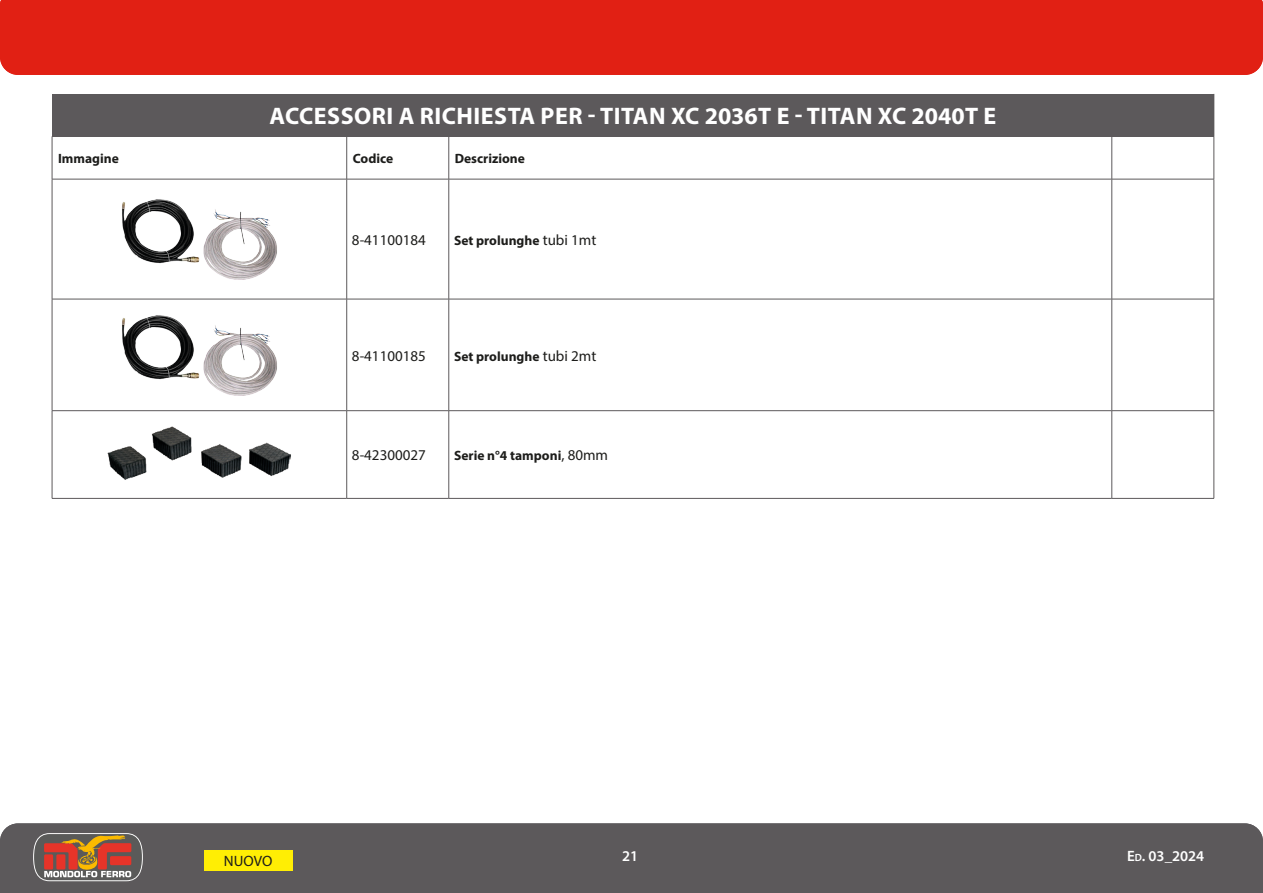
<style>
.page{position:relative;width:1263px;height:893px;background:#fff}
.page>*{position:absolute;margin:0;border:0;box-sizing:border-box;transform-origin:0 0}
.t1{font:700 24px "Myriad Pro";letter-spacing:.02em;color:#fff}
.t2{font:15px "Myriad Pro";color:#1d1d1b}
.t3{font:600 15px "Myriad Pro";color:#fff}
.t4{font:15px "Myriad Pro";color:#1d1d1b}
.t5{font:700 13.5px "Myriad Pro";color:#1d1d1b}
.s1{font-weight:400;font-size:15px}
.s2{font-size:10.5px}
</style>
<div class="page">
<div style="left:0;top:823px;width:1263px;height:70px;background:#5c595b"></div>
<div style="left:0;top:42px;width:1263px;height:33px;background:#e12014"></div>
<div style="left:0;top:0;width:1263px;height:42px;background:#e12014"></div>
<svg style="left:33px;top:832px;width:110px;height:50px;background:#9c6b58"></svg>
<div style="left:204px;top:850px;width:88px;height:21px;background:#ffee04"></div>
<div style="left:52px;top:94px;width:1162px;height:42px;background:#5c595b"></div>
<hr style="left:52px;top:136px;width:1px;height:43px;background:#5c595b">
<hr style="left:346px;top:136px;width:1px;height:43px;background:#5c595b">
<hr style="left:448px;top:136px;width:1px;height:43px;background:#5c595b">
<hr style="left:1111px;top:136px;width:1px;height:43px;background:#5c595b">
<hr style="left:1213px;top:136px;width:1px;height:43px;background:#5c595b">
<hr style="left:52px;top:179px;width:295px;height:1px;background:#5c595b">
<hr style="left:347px;top:179px;width:102px;height:1px;background:#5c595b">
<hr style="left:449px;top:179px;width:663px;height:1px;background:#5c595b">
<hr style="left:1112px;top:179px;width:102px;height:1px;background:#5c595b">
<hr style="left:52px;top:179px;width:1px;height:120px;background:#5c595b">
<hr style="left:346px;top:179px;width:1px;height:120px;background:#5c595b">
<hr style="left:448px;top:179px;width:1px;height:120px;background:#5c595b">
<hr style="left:1111px;top:179px;width:1px;height:120px;background:#5c595b">
<hr style="left:1213px;top:179px;width:1px;height:120px;background:#5c595b">
<hr style="left:52px;top:299px;width:295px;height:1px;background:#5c595b">
<hr style="left:52px;top:299px;width:1px;height:111px;background:#5c595b">
<hr style="left:347px;top:299px;width:102px;height:1px;background:#5c595b">
<hr style="left:346px;top:299px;width:1px;height:111px;background:#5c595b">
<hr style="left:449px;top:299px;width:663px;height:1px;background:#5c595b">
<hr style="left:448px;top:299px;width:1px;height:111px;background:#5c595b">
<hr style="left:1112px;top:299px;width:102px;height:1px;background:#5c595b">
<hr style="left:1111px;top:299px;width:1px;height:111px;background:#5c595b">
<hr style="left:1213px;top:299px;width:1px;height:111px;background:#5c595b">
<hr style="left:52px;top:410px;width:295px;height:1px;background:#5c595b">
<hr style="left:52px;top:411px;width:1px;height:87px;background:#5c595b">
<hr style="left:347px;top:410px;width:102px;height:1px;background:#5c595b">
<hr style="left:346px;top:411px;width:1px;height:87px;background:#5c595b">
<hr style="left:449px;top:410px;width:663px;height:1px;background:#5c595b">
<hr style="left:448px;top:411px;width:1px;height:87px;background:#5c595b">
<hr style="left:1112px;top:410px;width:102px;height:1px;background:#5c595b">
<hr style="left:1111px;top:411px;width:1px;height:87px;background:#5c595b">
<hr style="left:1213px;top:411px;width:1px;height:87px;background:#5c595b">
<hr style="left:52px;top:498px;width:295px;height:1px;background:#5c595b">
<hr style="left:347px;top:498px;width:102px;height:1px;background:#5c595b">
<hr style="left:449px;top:498px;width:663px;height:1px;background:#5c595b">
<hr style="left:1112px;top:498px;width:102px;height:1px;background:#5c595b">
<img style="left:122px;top:199px;width:155px;height:81px">
<img style="left:122px;top:315px;width:155px;height:81px">
<img style="left:107px;top:426px;width:184px;height:54px">
<h1 class="t1" style="left:270px;top:100px;width:728px">ACCESSORI A RICHIESTA PER - TITAN XC 2036T E - TITAN XC 2040T E</h1>
<p class="t5" style="left:58px;top:149px;width:62px">Immagine</p>
<p class="t5" style="left:353px;top:149px;width:42px">Codice</p>
<p class="t5" style="left:455px;top:149px;width:72px">Descrizione</p>
<p class="t2" style="left:352px;top:230px;width:75px">8-41100184</p>
<p class="t5" style="left:454px;top:231px;width:144px">Set prolunghe <span class="s1">tubi 1mt</span></p>
<p class="t2" style="left:352px;top:346px;width:75px">8-41100185</p>
<p class="t5" style="left:454px;top:347px;width:144px">Set prolunghe <span class="s1">tubi 2mt</span></p>
<p class="t2" style="left:352px;top:446px;width:75px">8-42300027</p>
<p class="t5" style="left:454px;top:447px;width:156px">Serie n°4 tamponi<span class="s1">, 80mm</span></p>
<p class="t4" style="left:224px;top:852px;width:50px">NUOVO</p>
<p class="t3" style="left:622px;top:847px;width:18px">21</p>
<p class="t3" style="left:1127px;top:847px;width:79px">E<span class="s2">d</span> . 03_2024</p>
</div>
